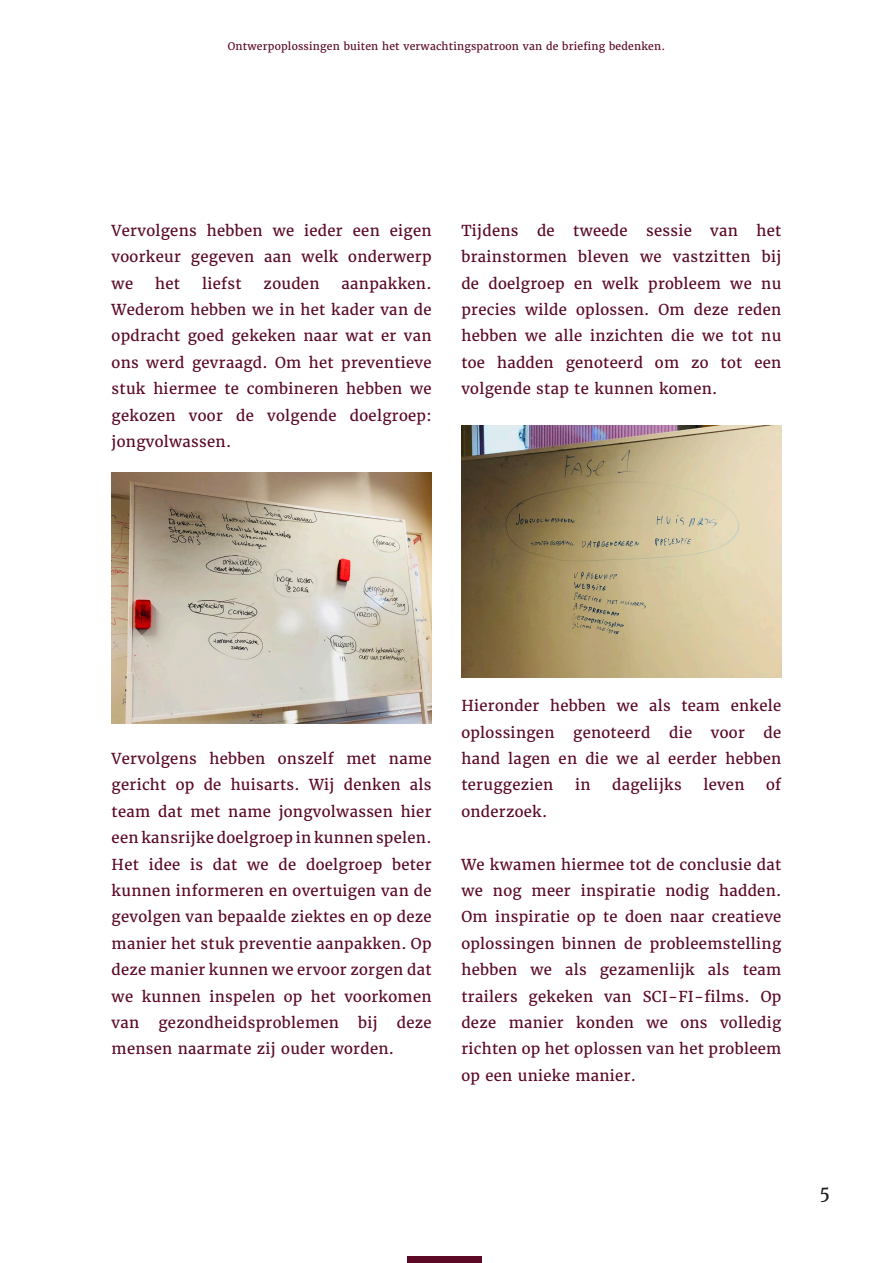
<style>
.page{position:relative;width:893px;height:1263px;background:#fff}
.page>*{position:absolute;margin:0;border:0;box-sizing:border-box;transform-origin:0 0}
.t1{font:18px "Merriweather";color:#231f20}
.Body_Text{font:15px/26.4px "Merriweather";letter-spacing:.02em;color:#5b0925;text-align:justify}
.t2{font:10.5px "Merriweather";letter-spacing:.02em;color:#5b0925}
</style>
<div class="page">
<div style="left:407px;top:1257px;width:75px;height:6px;background:#5b0925"></div>
<img style="left:112px;top:472px;width:320px;height:252px">
<img style="left:461px;top:426px;width:320px;height:251px">
<p class="t2" style="left:228px;top:40px;width:439px">Ontwerpoplossingen buiten het verwachtingspatroon van de briefing bedenken.</p>
<p class="Body_Text" style="left:112px;top:217px;width:321px">Vervolgens hebben we ieder een eigen voorkeur gegeven aan welk onderwerp we</p>
<p class="Body_Text" style="left:155px;top:270px;width:26px">het</p>
<p class="Body_Text" style="left:202px;top:270px;width:41px">liefst</p>
<p class="Body_Text" style="left:264px;top:270px;width:57px">zouden</p>
<p class="Body_Text" style="left:112px;top:270px;width:321px;text-indent:230px">aanpakken.<br>Wederom hebben we in het kader van de opdracht goed gekeken naar wat er van ons werd gevraagd. Om het preventieve stuk hiermee te combineren hebben we gekozen voor de volgende doelgroep: jongvolwassen.</p>
<p class="Body_Text" style="left:461px;top:217px;width:321px">Tijdens de tweede sessie van het brainstormen bleven we vastzitten bij de doelgroep en welk probleem we nu precies wilde oplossen. Om deze reden hebben we alle inzichten die we tot nu toe hadden genoteerd om zo tot een volgende stap te kunnen komen.</p>
<p class="Body_Text" style="left:112px;top:745px;width:321px">Vervolgens hebben onszelf met name gericht op de huisarts. Wij denken als team dat met name jongvolwassen hier een kansrijke doelgroep in kunnen spelen.<br>Het idee is dat we de doelgroep beter kunnen informeren en overtuigen van de gevolgen van bepaalde ziektes en op deze manier het stuk preventie aanpakken. Op deze manier kunnen we ervoor zorgen dat we kunnen inspelen op het voorkomen van</p>
<p class="Body_Text" style="left:158px;top:1009px;width:182px">gezondheidsproblemen</p>
<p class="Body_Text" style="left:358px;top:1009px;width:21px">bij</p>
<p class="Body_Text" style="left:397px;top:1009px;width:36px">deze</p>
<p class="Body_Text" style="left:112px;top:1036px;width:284px">mensen naarmate zij ouder worden.</p>
<p class="Body_Text" style="left:461px;top:693px;width:321px">Hieronder hebben we als team enkele oplossingen genoteerd die voor de hand lagen en die we al eerder hebben teruggezien</p>
<p class="Body_Text" style="left:575px;top:772px;width:17px">in</p>
<p class="Body_Text" style="left:612px;top:772px;width:71px">dagelijks</p>
<p class="Body_Text" style="left:703px;top:772px;width:43px">leven</p>
<p class="Body_Text" style="left:766px;top:772px;width:17px">of</p>
<p class="Body_Text" style="left:461px;top:798px;width:87px">onderzoek.</p>
<p class="Body_Text" style="left:461px;top:851px;width:321px">We kwamen hiermee tot de conclusie dat we nog meer inspiratie nodig hadden.<br>Om inspiratie op te doen naar creatieve oplossingen binnen de probleemstelling hebben we als gezamenlijk als team trailers gekeken van SCI-FI-films. Op deze manier konden we ons volledig richten op het oplossen van het probleem op een unieke manier.</p>
<p class="t1" style="left:819px;top:1181px;width:12px">5</p>
</div>
